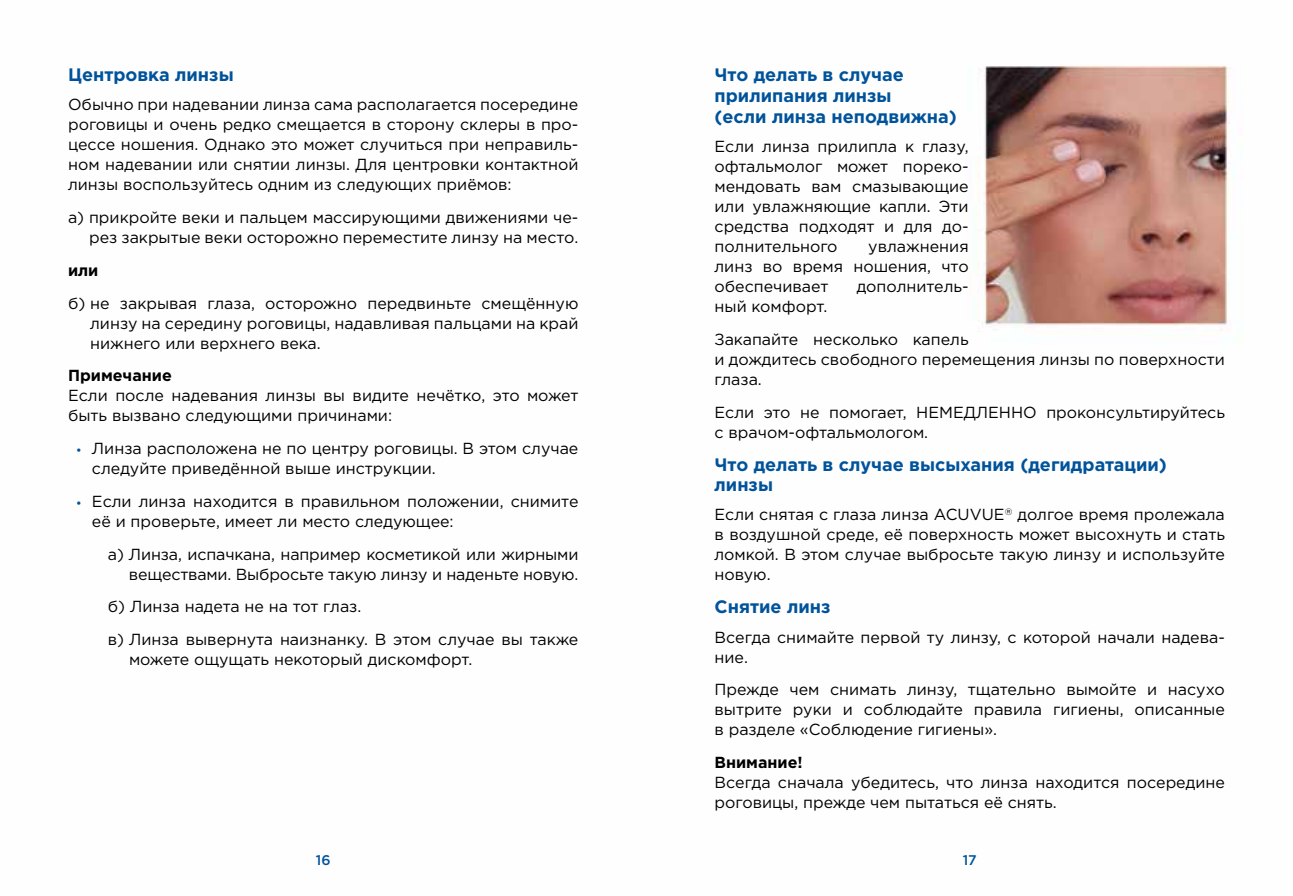
<style>
.page{position:relative;width:1293px;height:896px;background:#fff}
.page>*{position:absolute;margin:0;border:0;box-sizing:border-box;transform-origin:0 0}
.t1{font:700 18px/21px "Gotham Pro";color:#00539b}
.t2{font:16px/20px "Gotham Pro";color:#000}
.t3{font:700 16px "Gotham Pro";color:#000}
.t4{font:500 14px "Gotham Pro";color:#00539b}
.s1{font-weight:700;font-size:11px;color:#00529b}
</style>
<div class="page">
<img style="left:982px;top:66px;width:249px;height:264px">
<p class="t1" style="left:68px;top:63px;width:167px">Центровка линзы</p>
<p class="t2" style="left:68px;top:94px;width:512px;text-align:justify">Обычно при надевании линза сама располагается посередине роговицы и очень редко смещается в сторону склеры в про&shy;цессе ношения. Однако это может случиться при неправиль&shy;ном надевании или снятии линзы. Для центровки контактной линзы воспользуйтесь одним из следующих приёмов:</p>
<p class="t2" style="left:68px;top:207px;width:512px;text-align:right">a) прикройте веки и пальцем массирующими движениями че&shy;рез закрытые веки осторожно переместите линзу на место.</p>
<p class="t3" style="left:68px;top:261px;width:32px">или</p>
<p class="t2" style="left:90px;top:293px;width:490px;text-align:justify;text-indent:-22px">б) не закрывая глаза, осторожно передвиньте смещённую линзу на середину роговицы, надавливая пальцами на край нижнего или верхнего века.</p>
<p class="t3" style="left:68px;top:366px;width:105px">Примечание</p>
<p class="t2" style="left:68px;top:385px;width:512px">Если после надевания линзы вы видите нечётко, это может быть вызвано следующими причинами:</p>
<p class="t2" style="left:92px;top:438px;width:488px;text-indent:-16px"><span class="s1">•</span> Линза расположена не по центру роговицы. В этом случае следуйте приведённой выше инструкции.</p>
<p class="t2" style="left:92px;top:491px;width:488px;text-indent:-16px"><span class="s1">•</span> Если линза находится в правильном положении, снимите её и проверьте, имеет ли место следующее:</p>
<p class="t2" style="left:108px;top:544px;width:472px;text-align:right">a) Линза, испачкана, например косметикой или жирными веществами. Выбросьте такую линзу и наденьте новую.</p>
<p class="t2" style="left:108px;top:590px;width:472px;line-height:32.8px">б) Линза надета не на тот глаз.<br>в) Линза вывернута наизнанку. В этом случае вы также</p>
<p class="t2" style="left:129px;top:649px;width:345px">можете ощущать некоторый дискомфорт.</p>
<p class="t1" style="left:714px;top:63px;width:244px">Что делать в случае прилипания линзы<br>(если линза неподвижна)</p>
<p class="t2" style="left:714px;top:137px;width:256px;text-align:justify">Если линза прилипла к глазу, офтальмолог может пореко&shy;мендовать вам смазывающие или увлажняющие капли. Эти средства подходят и для до&shy;полнительного</p>
<p class="t2" style="left:714px;top:237px;width:256px;text-align:justify;text-indent:154px">увлажнения линз во время ношения, что обеспечивает</p>
<p class="t2" style="left:856px;top:277px;width:113px">дополнитель-</p>
<p class="t2" style="left:714px;top:290px;width:256px;line-height:32.8px">ный комфорт.<br>Закапайте несколько капель</p>
<p class="t2" style="left:714px;top:349px;width:512px">и дождитесь свободного перемещения линзы по поверхности глаза.</p>
<p class="t2" style="left:714px;top:402px;width:512px">Если это не помогает, НЕМЕДЛЕННО проконсультируйтесь с врачом-офтальмологом.</p>
<p class="t1" style="left:714px;top:454px;width:454px;line-height:20px">Что делать в случае высыхания (дегидратации) линзы</p>
<p class="t2" style="left:714px;top:505px;width:512px;text-align:justify">Если снятая с глаза линза ACUVUE<sup>®</sup> долгое время пролежала в воздушной среде, её поверхность может высохнуть и стать ломкой. В этом случае выбросьте такую линзу и используйте новую.</p>
<p class="t1" style="left:714px;top:596px;width:117px">Снятие линз</p>
<p class="t2" style="left:714px;top:627px;width:512px">Всегда снимайте первой ту линзу, с которой начали надева&shy;ние.</p>
<p class="t2" style="left:714px;top:680px;width:512px;text-align:justify">Прежде чем снимать линзу, тщательно вымойте и насухо вытрите руки и соблюдайте правила гигиены, описанные в разделе «Соблюдение гигиены».</p>
<p class="t3" style="left:714px;top:753px;width:90px">Внимание!</p>
<p class="t2" style="left:714px;top:772px;width:512px">Всегда сначала убедитесь, что линза находится посередине роговицы, прежде чем пытаться её снять.</p>
<p class="t4" style="left:316px;top:851px;width:16px">16</p>
<p class="t4" style="left:962px;top:851px;width:16px">17</p>
</div>
